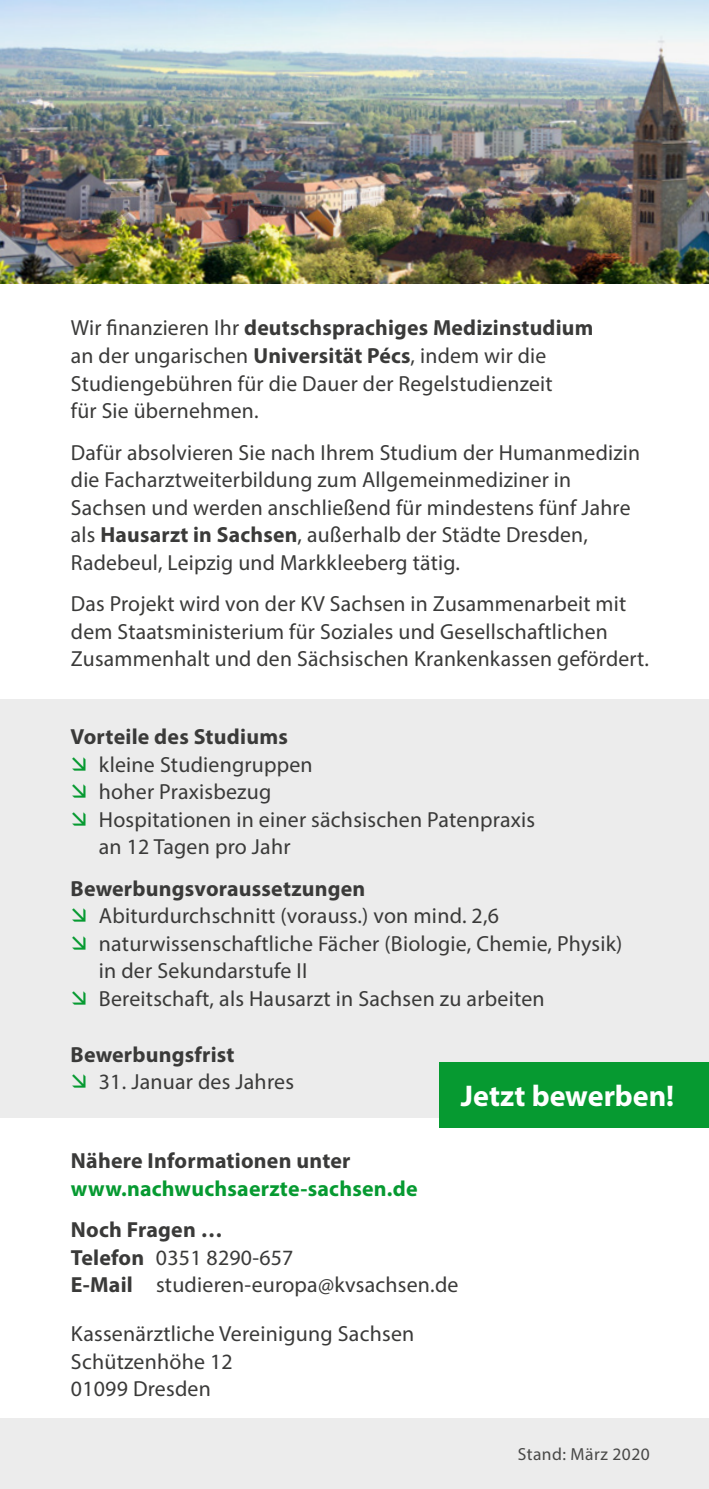
<style>
.page{position:relative;width:709px;height:1489px;background:#fff}
.page>*{position:absolute;margin:0;border:0;box-sizing:border-box;transform-origin:0 0}
.t1{font:700 30px "Myriad Pro";color:#fff}
.t2{font:22px/27.5px "Myriad Pro";letter-spacing:.01em;color:#3a3a39}
.t3{font:700 22px "Myriad Pro";letter-spacing:.01em;color:#3a3a39}
.t4{font:700 22px "Myriad Pro";letter-spacing:.01em;color:#069a31}
.t5{font:17.5px "Myriad Pro";letter-spacing:.025em;color:#484847}
.s1{font-weight:700}
</style>
<div class="page">
<div style="left:0;top:1417px;width:709px;height:71px;background:#ececec"></div>
<div style="left:0;top:699px;width:709px;height:418px;background:#ececec"></div>
<div style="left:439px;top:1062px;width:270px;height:65px;background:#069a31"></div>
<img style="left:0;top:0;width:709px;height:283px">
<p class="t2" style="left:71px;top:314px;width:524px">Wir finanzieren Ihr <span class="s1">deutschsprachiges Medizinstudium </span>an der ungarischen <span class="s1">Universität Pécs</span>, indem wir die Studiengebühren für die Dauer der Regelstudienzeit<br>für Sie übernehmen.</p>
<p class="t2" style="left:71px;top:438px;width:571px">Dafür absolvieren Sie nach Ihrem Studium der Humanmedizin die Facharztweiterbildung zum Allgemeinmediziner in Sachsen und werden anschließend für mindestens fünf Jahre als <span class="s1">Hausarzt in Sachsen</span>, außerhalb der Städte Dresden, Radebeul, Leipzig und Markkleeberg tätig.</p>
<p class="t2" style="left:71px;top:590px;width:579px">Das Projekt wird von der KV Sachsen in Zusammenarbeit mit dem Staatsministerium für Soziales und Gesellschaftlichen<br>Zusammenhalt und den Sächsischen Krankenkassen gefördert.</p>
<p class="t3" style="left:70px;top:722px;width:219px">Vorteile des Studiums</p>
<p class="t2" style="left:99px;top:750px;width:438px">kleine Studiengruppen<br>hoher Praxisbezug<br>Hospitationen in einer sächsischen Patenpraxis an 12 Tagen pro Jahr</p>
<p class="t3" style="left:70px;top:874px;width:296px">Bewerbungsvoraussetzungen</p>
<p class="t2" style="left:99px;top:901px;width:525px">Abiturdurchschnitt (vorauss.) von mind. 2,6 naturwissenschaftliche Fächer (Biologie, Chemie, Physik) in der Sekundarstufe II<br>Bereitschaft, als Hausarzt in Sachsen zu arbeiten</p>
<p class="t3" style="left:70px;top:1039px;width:166px">Bewerbungsfrist</p>
<p class="t2" style="left:99px;top:1067px;width:197px">31. Januar des Jahres</p>
<h1 class="t1" style="left:461px;top:1076px;width:215px">Jetzt bewerben!</h1>
<p class="t3" style="left:71px;top:1146px;width:281px">Nähere Informationen unter</p>
<p class="t4" style="left:71px;top:1173px;width:348px">www.nachwuchsaerzte-sachsen.de</p>
<p class="t2" style="left:71px;top:1215px;width:389px"><span class="s1">Noch Fragen …<br>Telefon</span> 0351 8290-657<br><span class="s1">E-Mail</span> studieren-europa@kvsachsen.de</p>
<p class="t2" style="left:71px;top:1319px;width:345px">Kassenärztliche Vereinigung Sachsen<br>Schützenhöhe 12<br>01099 Dresden</p>
<p class="t5" style="left:518px;top:1443px;width:133px">Stand: März 2020</p>
</div>
